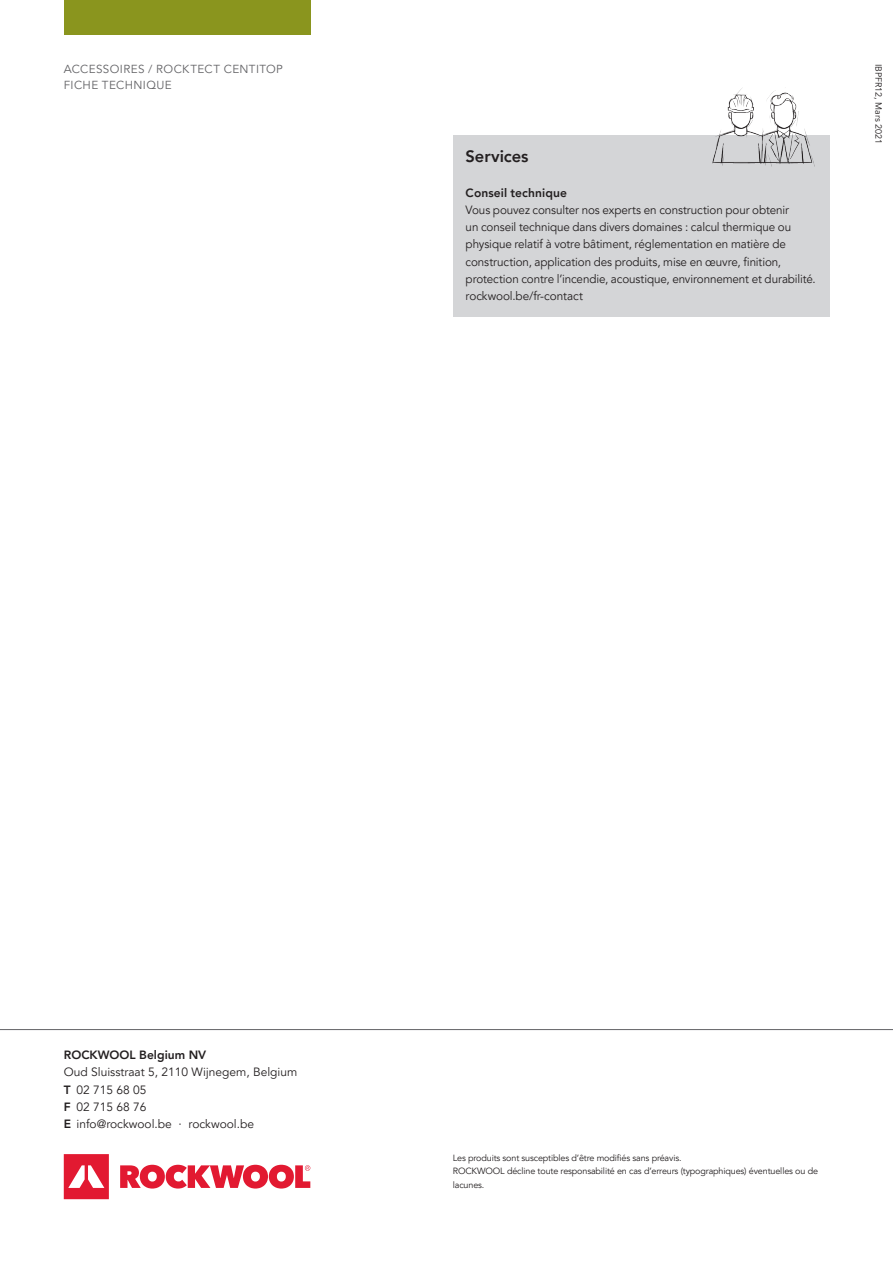
<style>
.page{position:relative;width:893px;height:1263px;background:#fff}
.page>*{position:absolute;margin:0;border:0;box-sizing:border-box;transform-origin:0 0}
.t1{font:800 16.5px "Avenir LT Pro";letter-spacing:-.005em;color:#231f20}
.t2{font:12px/17.2px "Avenir LT Pro";letter-spacing:-.005em;color:#231f20}
.t3{font:800 12px "Avenir LT Pro";color:#231f20}
.t4{font:11.7px/16.5px "Avenir LT Pro";letter-spacing:.03em;color:#636366}
.t5{font:9px/13.5px "Avenir LT Pro";letter-spacing:-.015em;color:#231f20}
.s1{font-weight:800}
</style>
<div class="page">
<div style="left:64px;top:0;width:246px;height:34px;background:#8a951e"></div>
<svg style="left:64px;top:1154px;width:246px;height:45px"></svg>
<hr style="left:0;top:1029px;width:893px;height:1px;background:#636366">
<div style="left:453px;top:136px;width:376px;height:181px;background:#d4d5d7"></div>
<img style="left:704px;top:88px;width:113px;height:79px">
<p class="t4" style="left:64px;top:61px;width:221px">ACCESSOIRES / ROCKTECT CENTITOP<br>FICHE TECHNIQUE</p>
<p class="t5" style="left:885px;top:64px;width:82px;rotate:90deg">IBPFR12, Mars 2021</p>
<h1 class="t1" style="left:466px;top:147px;width:64px">Services</h1>
<p class="t3" style="left:466px;top:185px;width:103px">Conseil technique</p>
<p class="t2" style="left:466px;top:201px;width:352px">Vous pouvez consulter nos experts en construction pour obtenir<br>un conseil technique dans divers domaines : calcul thermique ou physique relatif à votre bâtiment, réglementation en matière de construction, application des produits, mise en œuvre, finition, protection contre l’incendie, acoustique, environnement et durabilité. rockwool.be/fr-contact</p>
<p class="t3" style="left:64px;top:1048px;width:144px">ROCKWOOL Belgium NV</p>
<p class="t2" style="left:64px;top:1064px;width:235px">Oud Sluisstraat 5, 2110 Wijnegem, Belgium<br><span class="s1">T</span> 02 715 68 05<br><span class="s1">F</span> 02 715 68 76<br><span class="s1">E</span> info@rockwool.be · rockwool.be</p>
<p class="t5" style="left:453px;top:1151px;width:367px">Les produits sont susceptibles d’être modifiés sans préavis.<br>ROCKWOOL décline toute responsabilité en cas d’erreurs (typographiques) éventuelles ou de lacunes.</p>
</div>
